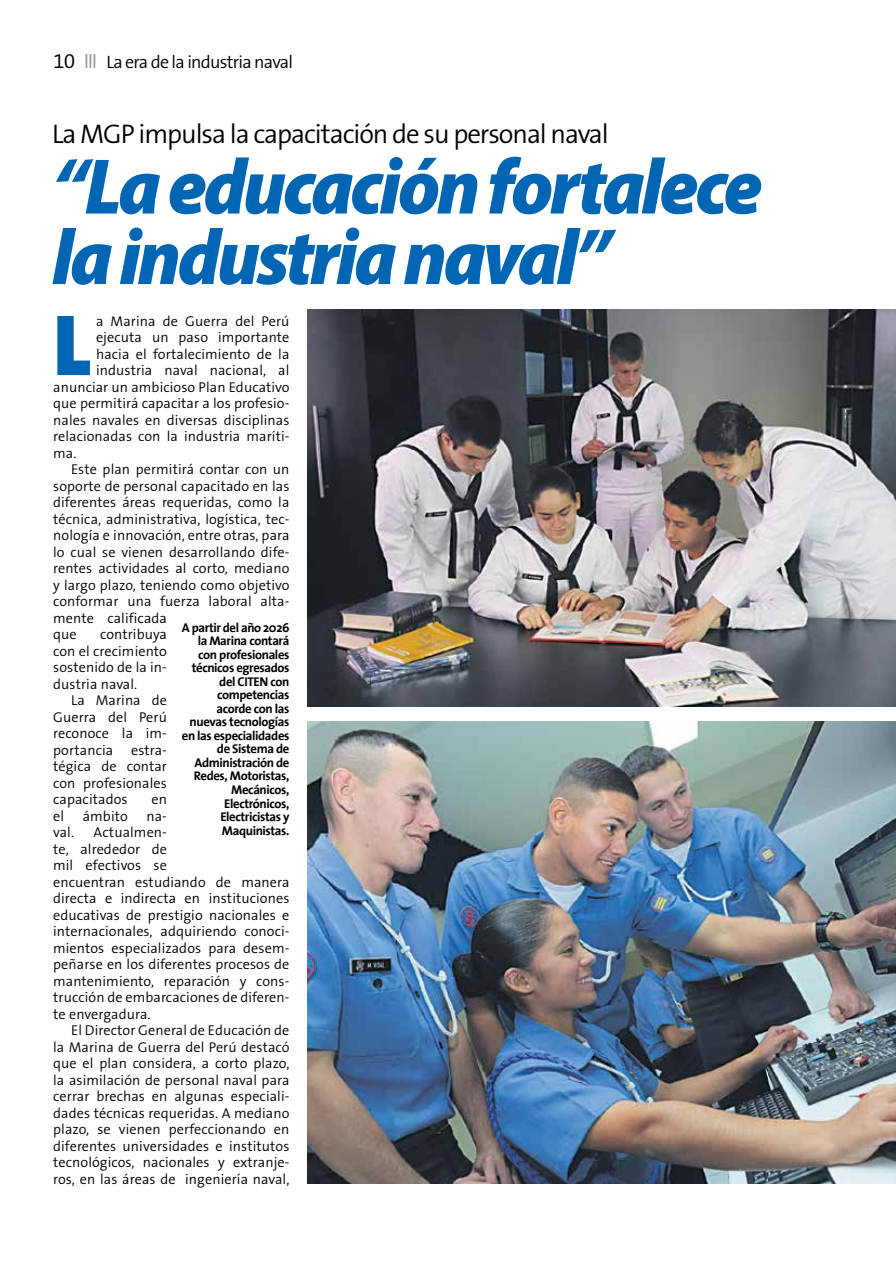
<style>
.page{position:relative;width:896px;height:1263px;background:#fff}
.page>*{position:absolute;margin:0;border:0;box-sizing:border-box;transform-origin:0 0}
.t1{font:900 87.6px "The Sans B9";color:#0066b3}
.t2{font:italic 900 semi-condensed 79.5px/70.5px "Myriad Pro";letter-spacing:-.04em;color:#0066b3}
.t3{font:300 27px "The Sans B4";letter-spacing:-.04em;color:#000}
.t4{font:300 18px "The Sans B4";letter-spacing:-.04em;color:#000}
.t5{font:300 14.25px/16.5px "The Sans B4";letter-spacing:.005em;color:#000;text-align:justify}
.t6{font:700 12.75px/13.5px "The Sans";letter-spacing:-.03em;color:#000;text-align:right}
.s1{font-size:21px}
.s2{font-size:21px;color:#939598}
</style>
<div class="page">
<img style="left:307px;top:309px;width:589px;height:397px">
<img style="left:307px;top:722px;width:589px;height:462px">
<p class="t4" style="left:53px;top:53px;width:241px"><span class="s1">10</span> <span class="s2">III</span> La era de la industria naval</p>
<h3 class="t3" style="left:52px;top:120px;width:558px">La MGP impulsa la capacitación de su personal naval</h3>
<h2 class="t2" style="left:52px;top:149px;width:711px">“La educación fortalece la industria naval”</h2>
<h1 class="t1" style="left:53px;top:298px;width:39px">L</h1>
<p class="t5" style="left:96px;top:313px;width:195px">a Marina de Guerra del Perú</p>
<p class="t5" style="left:96px;top:330px;width:195px">ejecuta un paso importante</p>
<p class="t5" style="left:96px;top:346px;width:195px">hacia el fortalecimiento de la</p>
<p class="t5" style="left:96px;top:363px;width:195px">industria naval nacional, al</p>
<p class="t5" style="left:53px;top:379px;width:238px">anunciar un ambicioso Plan Educativo</p>
<p class="t5" style="left:53px;top:396px;width:238px">que permitirá capacitar a los profesio-</p>
<p class="t5" style="left:53px;top:412px;width:238px">nales navales en diversas disciplinas</p>
<p class="t5" style="left:53px;top:429px;width:238px">relacionadas con la industria maríti-</p>
<p class="t5" style="left:53px;top:445px;width:25px">ma.</p>
<p class="t5" style="left:71px;top:462px;width:220px">Este plan permitirá contar con un</p>
<p class="t5" style="left:53px;top:478px;width:238px">soporte de personal capacitado en las</p>
<p class="t5" style="left:53px;top:495px;width:238px">diferentes áreas requeridas, como la</p>
<p class="t5" style="left:53px;top:511px;width:238px">técnica, administrativa, logística, tec-</p>
<p class="t5" style="left:53px;top:528px;width:238px">nología e innovación, entre otras, para</p>
<p class="t5" style="left:53px;top:544px;width:238px">lo cual se vienen desarrollando dife-</p>
<p class="t5" style="left:53px;top:561px;width:238px">rentes actividades al corto, mediano</p>
<p class="t5" style="left:53px;top:577px;width:238px">y largo plazo, teniendo como objetivo</p>
<p class="t5" style="left:53px;top:594px;width:238px">conformar una fuerza laboral alta-</p>
<p class="t5" style="left:53px;top:610px;width:115px">mente calificada</p>
<p class="t5" style="left:53px;top:627px;width:25px">que</p>
<p class="t6" style="left:182px;top:621px;width:109px">A partir del año 2026 la Marina contará con profesionales técnicos egresados del CITEN con competencias acorde con las nuevas tecnologías en las especialidades de Sistema de<br>Administración de<br>Redes, Motoristas,<br>Mecánicos,<br>Electrónicos,<br>Electricistas y<br>Maquinistas.</p>
<p class="t5" style="left:53px;top:627px;width:115px;text-indent:47px">contribuya con el crecimiento sostenido de la in&shy;dustria naval.</p>
<p class="t5" style="left:53px;top:693px;width:115px;text-indent:18px">La Marina de Guerra del Perú reconoce la im&shy;portancia estra&shy;tégica de contar con profesionales capacitados</p>
<p class="t5" style="left:151px;top:792px;width:17px">en</p>
<p class="t5" style="left:53px;top:808px;width:12px">el</p>
<p class="t5" style="left:83px;top:808px;width:47px">ámbito</p>
<p class="t5" style="left:146px;top:808px;width:22px">na-</p>
<p class="t5" style="left:53px;top:825px;width:22px">val.</p>
<p class="t5" style="left:53px;top:825px;width:238px;text-align:left;text-indent:40px">Actualmen-<br>te, alrededor de<br>mil efectivos se<br>encuentran estudiando de manera directa e indirecta en instituciones educativas de prestigio nacionales e internacionales, adquiriendo conoci&shy;mientos especializados para desem&shy;peñarse en los diferentes procesos de mantenimiento, reparación y cons&shy;trucción de embarcaciones de diferen&shy;te envergadura.</p>
<p class="t5" style="left:53px;top:1023px;width:238px;text-indent:18px">El Director General de Educación de la Marina de Guerra del Perú destacó que el plan considera, a corto plazo, la asimilación de personal naval para cerrar brechas en algunas especiali&shy;dades técnicas requeridas. A mediano plazo, se vienen perfeccionando en diferentes universidades e institutos tecnológicos, nacionales y extranje&shy;ros, en las áreas de ingeniería naval,</p>
</div>
